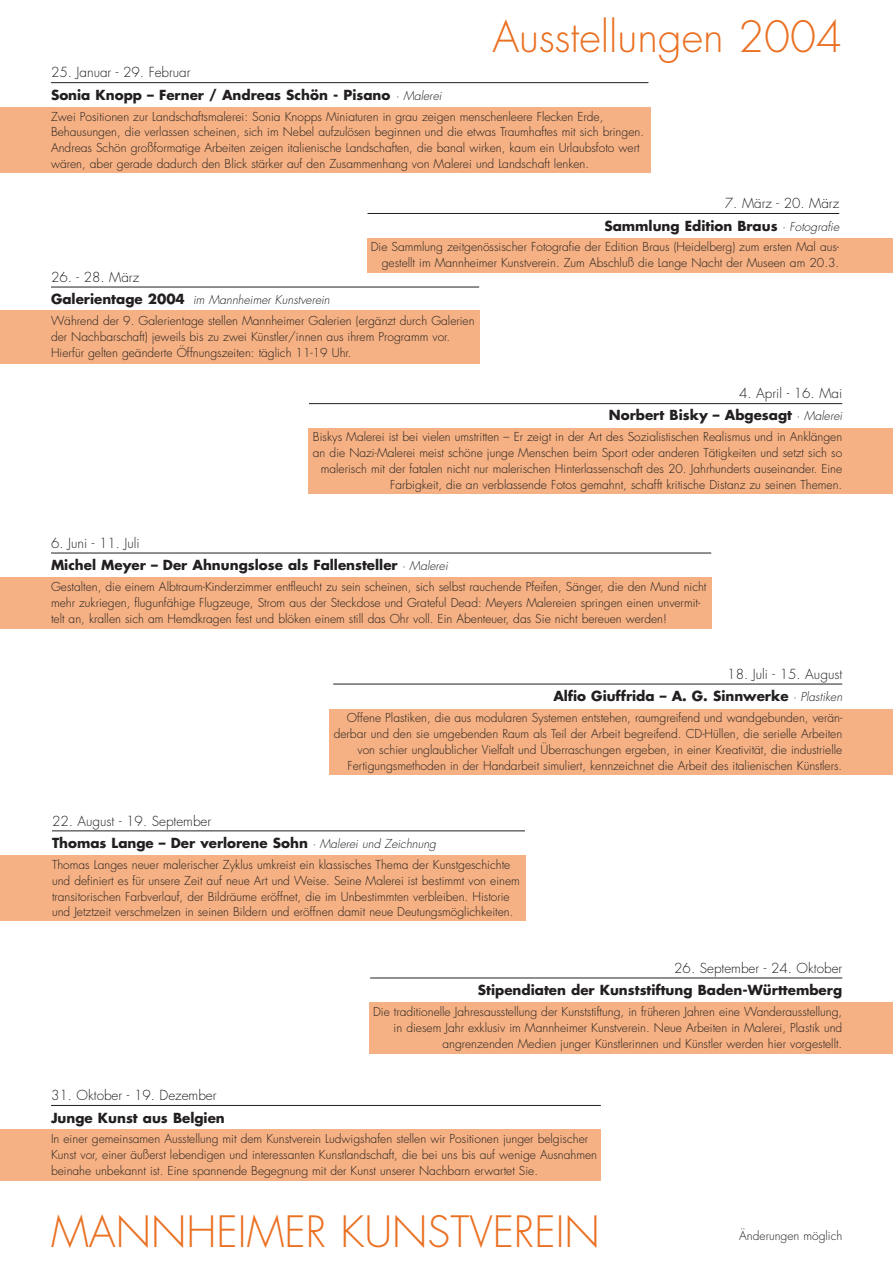
<style>
.page{position:relative;width:893px;height:1262px;background:#fff}
.page>*{position:absolute;margin:0;border:0;box-sizing:border-box;transform-origin:0 0}
.t1{font:300 42px "Futura";color:#ea7022}
.t2{font:700 13.5px/22.6px "Futura";color:#231f20}
.t3{font:300 13.5px "Futura";color:#231f20}
.t4{font:300 12px/15.9px "Futura";color:#231f20}
.s1{font-weight:300}
.s2{font-weight:300;font-style:italic;font-size:12px}
.s3{font-weight:700;font-size:13.5px}
.s4{font-style:italic}
</style>
<div class="page">
<div style="left:0;top:310px;width:479px;height:54px;background:#f5b183"></div>
<div style="left:0;top:577px;width:711px;height:51px;background:#f5b183"></div>
<div style="left:0;top:855px;width:525px;height:66px;background:#f5b183"></div>
<div style="left:0;top:1129px;width:600px;height:51px;background:#f5b183"></div>
<div style="left:367px;top:238px;width:525px;height:34px;background:#f5b183"></div>
<div style="left:308px;top:428px;width:584px;height:66px;background:#f5b183"></div>
<div style="left:329px;top:708px;width:563px;height:66px;background:#f5b183"></div>
<div style="left:369px;top:1002px;width:523px;height:51px;background:#f5b183"></div>
<div style="left:0;top:107px;width:650px;height:66px;background:#f5b183"></div>
<hr style="left:51px;top:82px;width:597px;height:1px;background:#231f20">
<hr style="left:367px;top:213px;width:472px;height:1px;background:#231f20">
<hr style="left:51px;top:287px;width:428px;height:1px;background:#231f20">
<hr style="left:309px;top:403px;width:533px;height:1px;background:#231f20">
<hr style="left:51px;top:553px;width:660px;height:1px;background:#231f20">
<hr style="left:52px;top:830px;width:473px;height:1px;background:#231f20">
<hr style="left:333px;top:684px;width:509px;height:1px;background:#231f20">
<hr style="left:370px;top:977px;width:472px;height:1px;background:#231f20">
<hr style="left:51px;top:1105px;width:550px;height:1px;background:#231f20">
<h1 class="t1" style="left:492px;top:17px;width:351px">Ausstellungen 2004</h1>
<p class="t2" style="left:51px;top:62px;width:392px"><span class="s1">25. Januar - 29. Februar<br></span>Sonia Knopp – Ferner / Andreas Schön - Pisano <span class="s2">· Malerei</span></p>
<p class="t4" style="left:51px;top:109px;width:594px">Zwei Positionen zur Landschaftsmalerei: Sonia Knopps Miniaturen in grau zeigen menschenleere Flecken Erde, Behausungen, die verlassen scheinen, sich im Nebel aufzulösen beginnen und die etwas Traumhaftes mit sich bringen.<br>Andreas Schön großformatige Arbeiten zeigen italienische Landschaften, die banal wirken, kaum ein Urlaubsfoto wert wären, aber gerade dadurch den Blick stärker auf den Zusammenhang von Malerei und Landschaft lenken.</p>
<p class="t2" style="left:604px;top:193px;width:236px;text-align:right"><span class="s1">7. März - 20. März<br></span>Sammlung Edition Braus <span class="s2">· Fotografie</span></p>
<p class="t4" style="left:371px;top:240px;width:470px;text-align:right">Die Sammlung zeitgenössischer Fotografie der Edition Braus (Heidelberg) zum ersten Mal aus&shy;gestellt im Mannheimer Kunstverein. Zum Abschluß die Lange Nacht der Museen am 20.3.</p>
<p class="t3" style="left:51px;top:270px;width:90px">26. - 28. März</p>
<p class="t4" style="left:51px;top:291px;width:425px;line-height:20.5px"><span class="s3">Galerientage 2004</span> <span class="s4">im Mannheimer Kunstverein<br></span>Während der 9. Galerientage stellen Mannheimer Galerien (ergänzt durch Galerien</p>
<p class="t4" style="left:51px;top:329px;width:400px">der Nachbarschaft) jeweils bis zu zwei Künstler/innen aus ihrem Programm vor.<br>Hierfür gelten geänderte Öffnungszeiten: täglich 11-19 Uhr.</p>
<p class="t2" style="left:609px;top:383px;width:235px;line-height:22px;text-align:right"><span class="s1">4. April - 16. Mai<br></span>Norbert Bisky – Abgesagt <span class="s2">· Malerei</span></p>
<p class="t4" style="left:313px;top:430px;width:531px;text-align:right">Biskys Malerei ist bei vielen umstritten – Er zeigt in der Art des Sozialistischen Realismus und in Anklängen an die Nazi-Malerei meist schöne junge Menschen beim Sport oder anderen Tätigkeiten und setzt sich so malerisch mit der fatalen nicht nur malerischen Hinterlassenschaft des 20. Jahrhunderts auseinander. Eine Farbigkeit, die an verblassende Fotos gemahnt, schafft kritische Distanz zu seinen Themen.</p>
<p class="t2" style="left:51px;top:532px;width:398px"><span class="s1">6. Juni - 11. Juli<br></span>Michel Meyer – Der Ahnungslose als Fallensteller <span class="s2">· Malerei</span></p>
<p class="t4" style="left:51px;top:580px;width:657px">Gestalten, die einem Albtraum-Kinderzimmer entfleucht zu sein scheinen, sich selbst rauchende Pfeifen, Sänger, die den Mund nicht mehr zukriegen, flugunfähige Flugzeuge, Strom aus der Steckdose und Grateful Dead: Meyers Malereien springen einen unvermit&shy;telt an, krallen sich am Hemdkragen fest und blöken einem still das Ohr voll. Ein Abenteuer, das Sie nicht bereuen werden!</p>
<p class="t2" style="left:553px;top:663px;width:290px;text-align:right"><span class="s1">18. Juli - 15. August<br></span>Alfio Giuffrida – A. G. Sinnwerke <span class="s2">· Plastiken</span></p>
<p class="t4" style="left:334px;top:710px;width:510px;text-align:right">Offene Plastiken, die aus modularen Systemen entstehen, raumgreifend und wandgebunden, verän&shy;derbar und den sie umgebenden Raum als Teil der Arbeit begreifend. CD-Hüllen, die serielle Arbeiten von schier unglaublicher Vielfalt und Überraschungen ergeben, in einer Kreativität, die industrielle Fertigungsmethoden in der Handarbeit simuliert, kennzeichnet die Arbeit des italienischen Künstlers.</p>
<p class="t2" style="left:52px;top:810px;width:385px"><span class="s1">22. August - 19. September<br></span>Thomas Lange – Der verlorene Sohn <span class="s2">· Malerei und Zeichnung</span></p>
<p class="t4" style="left:52px;top:857px;width:469px">Thomas Langes neuer malerischer Zyklus umkreist ein klassisches Thema der Kunstgeschichte und definiert es für unsere Zeit auf neue Art und Weise. Seine Malerei ist bestimmt von einem transitorischen Farbverlauf, der Bildräume eröffnet, die im Unbestimmten verbleiben. Historie und Jetztzeit verschmelzen in seinen Bildern und eröffnen damit neue Deutungsmöglichkeiten.</p>
<p class="t3" style="left:674px;top:961px;width:169px">26. September - 24. Oktober</p>
<p class="t2" style="left:478px;top:980px;width:366px">Stipendiaten der Kunststiftung Baden-Württemberg</p>
<p class="t4" style="left:373px;top:1004px;width:471px;text-align:right">Die traditionelle Jahresausstellung der Kunststiftung, in früheren Jahren eine Wanderausstellung, in diesem Jahr exklusiv im Mannheimer Kunstverein. Neue Arbeiten in Malerei, Plastik und angrenzenden Medien junger Künstlerinnen und Künstler werden hier vorgestellt.</p>
<p class="t3" style="left:51px;top:1089px;width:167px">31. Oktober - 19. Dezember</p>
<p class="t2" style="left:51px;top:1107px;width:175px">Junge Kunst aus Belgien</p>
<p class="t4" style="left:51px;top:1132px;width:547px">In einer gemeinsamen Ausstellung mit dem Kunstverein Ludwigshafen stellen wir Positionen junger belgischer<br>Kunst vor, einer äußerst lebendigen und interessanten Kunstlandschaft, die bei uns bis auf wenige Ausnahmen beinahe unbekannt ist. Eine spannende Begegnung mit der Kunst unserer Nachbarn erwartet Sie.</p>
<h1 class="t1" style="left:51px;top:1212px;width:550px">MANNHEIMER KUNSTVEREIN</h1>
<p class="t4" style="left:739px;top:1229px;width:105px">Änderungen möglich</p>
</div>
